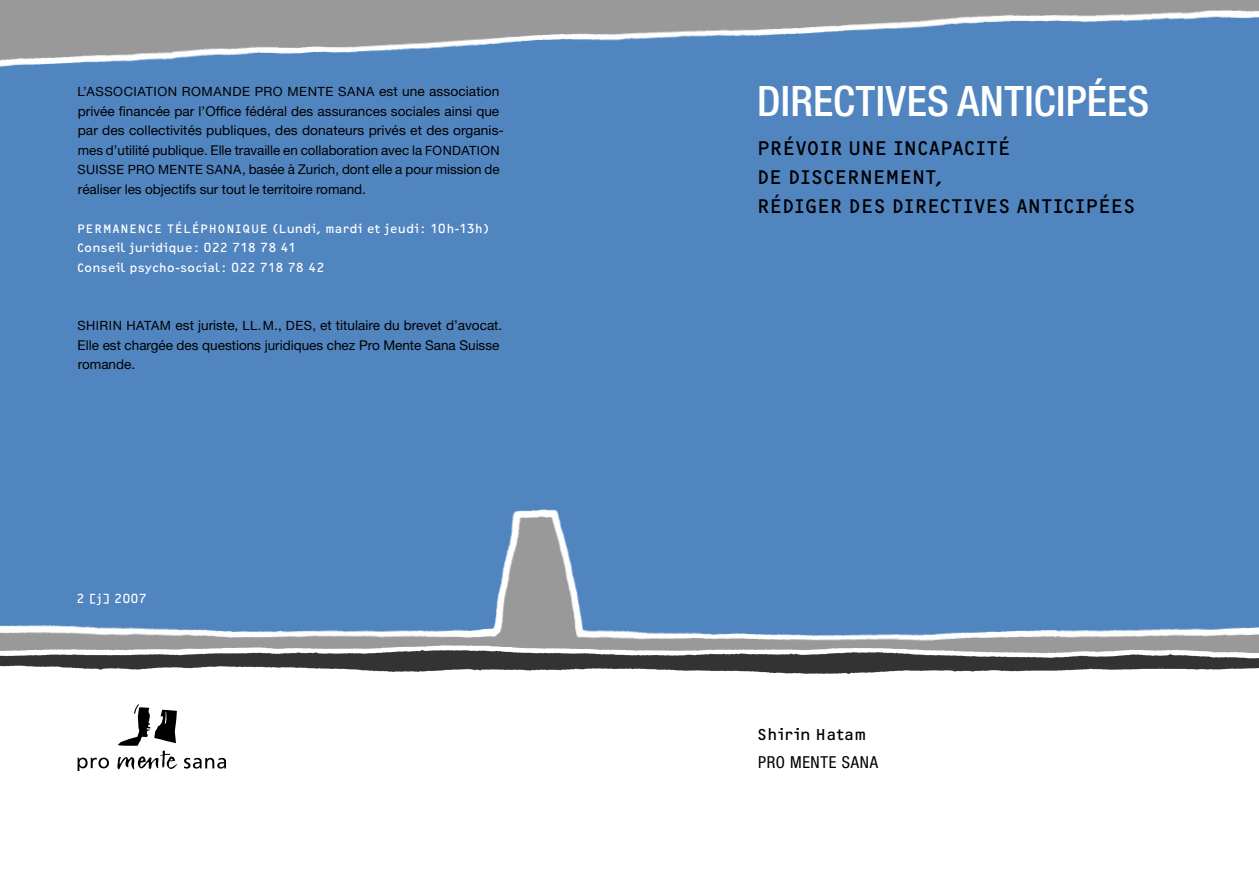
<style>
.page{position:relative;width:1259px;height:893px;background:#fff}
.page>*{position:absolute;margin:0;border:0;box-sizing:border-box;transform-origin:0 0}
.t1{font:500 condensed 42px "Helvetica Neue";letter-spacing:.005em;color:#fff}
.t2{font:20.55px/29.2px "OCRF";letter-spacing:-.02em;color:#000}
.t3{font:condensed 16.5px "Helvetica Neue";letter-spacing:.045em;color:#000}
.t4{font:16.5px "OCRF";color:#000}
.t5{font:13.5px/19.5px "Helvetica Neue";color:#000}
.t6{font:12.75px/19.5px "OCRF";color:#fff}
.t7{font:12.75px "Helvetica Neue";letter-spacing:.04em;color:#000}
.s1{font-size:13.5px}
.s2{font-size:12.75px}
</style>
<div class="page">
<div style="left:0;top:92px;width:1259px;height:368px;background:#5185c0"></div>
<img style="left:75px;top:668px;width:1184px;height:6px">
<img style="left:0;top:460px;width:1259px;height:208px">
<img style="left:0;top:0;width:1259px;height:92px">
<svg style="left:77px;top:758px;width:32px;height:12px"></svg>
<svg style="left:184px;top:758px;width:42px;height:11px"></svg>
<svg style="left:117px;top:704px;width:60px;height:65px"></svg>
<p class="t7" style="left:77px;top:84px;width:423px">L’association romande Pro M ente Sana <span class="s1">est une association</span></p>
<p class="t5" style="left:77px;top:101px;width:428px">privée financée par l’Office fédéral des assurances sociales ainsi que par des collectivités publiques, des donateurs privés et des organis&shy;mes d’utilité publique. Elle travaille en collaboration avec la <span class="s2">Fondation suisse Pro M ente Sana</span>, basée à Zurich, dont elle a pour mission de réaliser les objectifs sur tout le territoire romand.</p>
<p class="t6" style="left:77px;top:218px;width:414px">PERMANENCE TÉLÉPHONIQUE (LUNDI, MARDI ET JEUDI: 10H-13H)<br>CONSEIL JURIDIQUE: 022 718 78 41<br>CONSEIL PSYCHO-SOCIAL: 022 718 78 42</p>
<p class="t7" style="left:77px;top:318px;width:218px">Shirin Hatam <span class="s1">est juriste,</span> LL. M <span class="s1">.,</span> DES</p>
<p class="t5" style="left:78px;top:316px;width:426px;text-indent:235px">, et titulaire du brevet d’avocat.<br>Elle est chargée des questions juridiques chez Pro Mente Sana Suisse romande.</p>
<p class="t6" style="left:77px;top:589px;width:72px">2 [J] 2007</p>
<h1 class="t1" style="left:757px;top:76px;width:393px">DIRECTIVES ANTICIPÉES</h1>
<h2 class="t2" style="left:756px;top:133px;width:381px">PRÉVOIR UNE INCAPACITÉ<br>DE DISCERNEMENT,<br>RÉDIGER DES DIRECTIVES ANTI-CIPÉES</h2>
<p class="t4" style="left:756px;top:724px;width:111px">S HIRIN HATAM</p>
<p class="t3" style="left:758px;top:753px;width:121px">PRO MENTE SANA</p>
</div>
